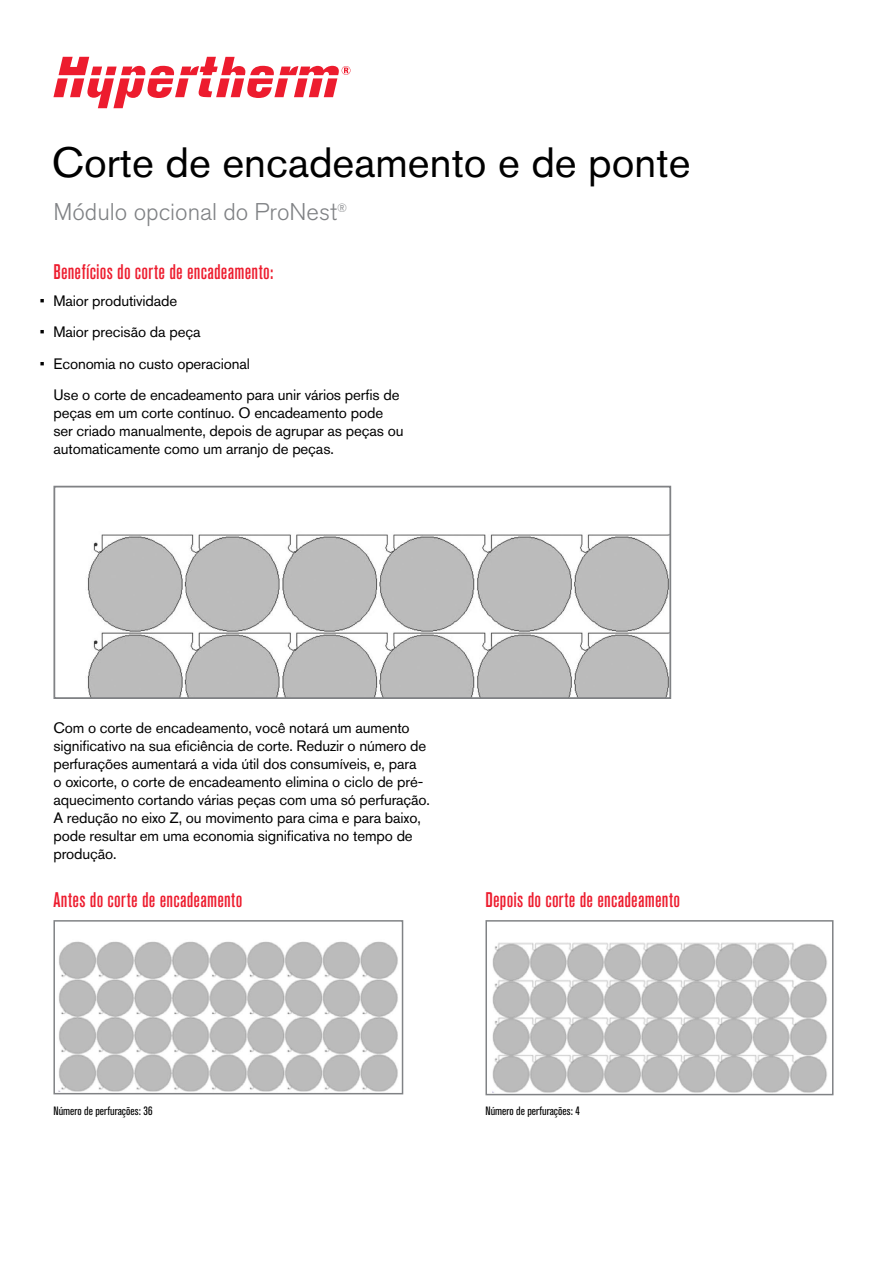
<style>
.page{position:relative;width:893px;height:1263px;background:#fff}
.page>*{position:absolute;margin:0;border:0;box-sizing:border-box;transform-origin:0 0}
.t1{font:42px "Akzidenz Grotesk Pro";color:#000}
.t2{font:300 24px "Akzidenz Grotesk Pro";color:#808285}
.t3{font:500 condensed 21px "Akzidenz Grotesk Pro";letter-spacing:.01em;color:#ed1c2e}
.t4{font:15px/18px "Akzidenz Grotesk Pro";letter-spacing:-.01em;color:#000}
.t5{font:condensed 12px "Akzidenz Grotesk Pro";color:#000}
</style>
<div class="page">
<svg style="left:53px;top:57px;width:297px;height:51px"></svg>
<img style="left:87px;top:534px;width:581px;height:162px">
<div style="left:53px;top:486px;width:618px;height:213px;border:2px solid #808285"></div>
<img style="left:58px;top:941px;width:340px;height:150px">
<div style="left:53px;top:920px;width:350px;height:174px;border:2px solid #808285"></div>
<img style="left:492px;top:942px;width:335px;height:150px">
<div style="left:485px;top:920px;width:348px;height:175px;border:2px solid #808285"></div>
<h1 class="t1" style="left:52px;top:135px;width:640px">Corte de encadeamento e de ponte</h1>
<h2 class="t2" style="left:53px;top:196px;width:295px">Módulo opcional do ProNest<sup>®</sup></h2>
<h3 class="t3" style="left:53px;top:258px;width:222px">Benefícios do corte de encadeamento:</h3>
<p class="t4" style="left:40px;top:291px;width:139px">• Maior produtividade</p>
<p class="t4" style="left:40px;top:323px;width:162px">• Maior precisão da peça</p>
<p class="t4" style="left:53px;top:348px;width:348px;line-height:31.5px;text-indent:-14px">• Economia no custo operacional<br>Use o corte de encadeamento para unir vários perfis de</p>
<p class="t4" style="left:53px;top:404px;width:352px">peças em um corte contínuo. O encadeamento pode ser criado manualmente, depois de agrupar as peças ou automaticamente como um arranjo de peças.</p>
<p class="t4" style="left:53px;top:719px;width:378px">Com o corte de encadeamento, você notará um aumento significativo na sua eficiência de corte. Reduzir o número de perfurações aumentará a vida útil dos consumíveis, e, para<br>o oxicorte, o corte de encadeamento elimina o ciclo de pré&shy;aquecimento cortando várias peças com uma só perfuração.<br>A redução no eixo Z, ou movimento para cima e para baixo, pode resultar em uma economia significativa no tempo de produção.</p>
<h3 class="t3" style="left:53px;top:885px;width:190px">Antes do corte de encadeamento</h3>
<h3 class="t3" style="left:485px;top:885px;width:196px">Depois do corte de encadeamento</h3>
<p class="t5" style="left:53px;top:1103px;width:101px">Número de perfurações: 36</p>
<p class="t5" style="left:485px;top:1103px;width:96px">Número de perfurações: 4</p>
</div>
